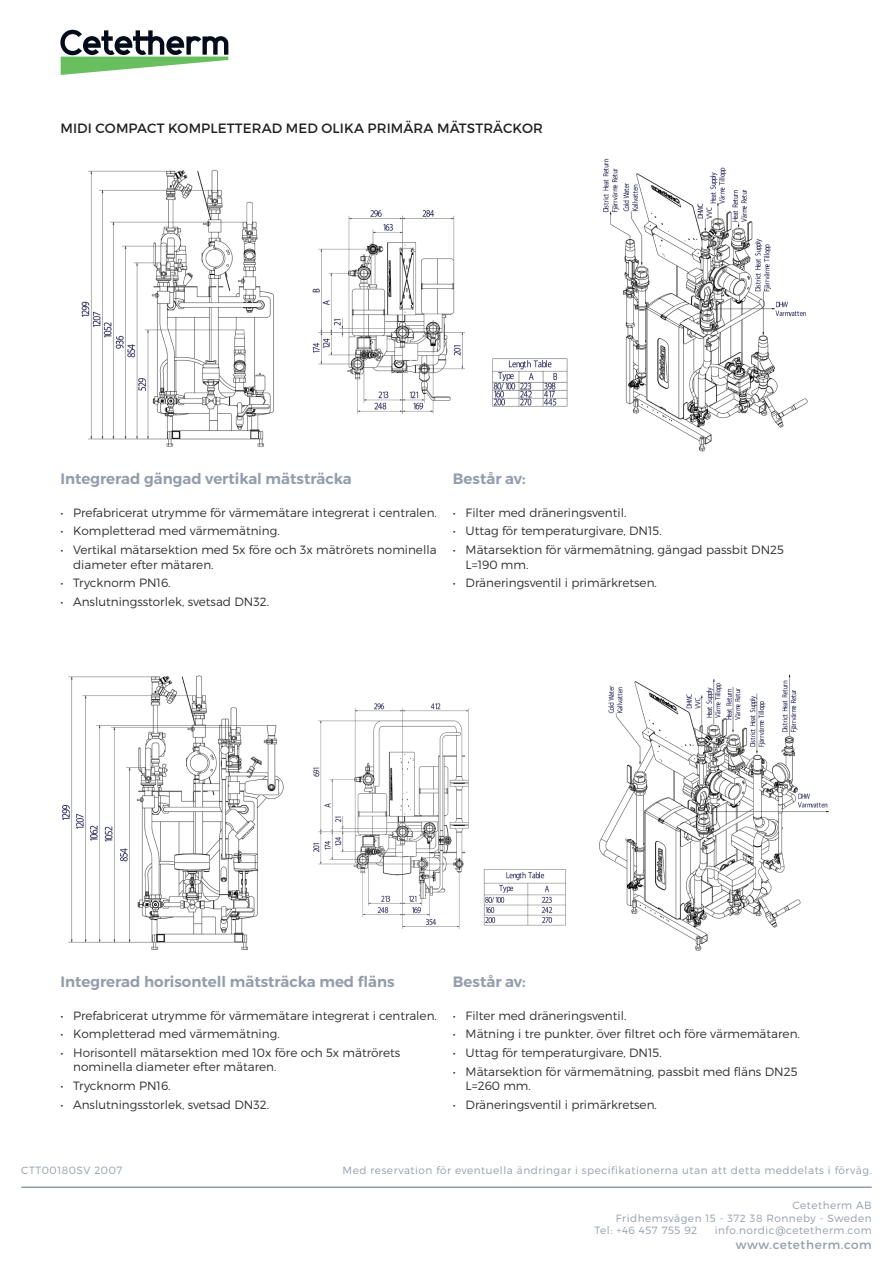
<style>
.page{position:relative;width:893px;height:1263px;background:#fff}
.page>*{position:absolute;margin:0;border:0;box-sizing:border-box;transform-origin:0 0}
.Leaflet_-_Product_in{font:600 15px "Montserrat";color:#939dac}
.Table_Title{font:13.5px "Montserrat";letter-spacing:.01em;color:#231f20}
.t1{font:300 12px/14.4px "Montserrat";color:#312f30}
.t2{font:12px "Montserrat";letter-spacing:.05em;color:#939dac}
.t3{font:300 10.5px "Montserrat";letter-spacing:.05em;color:#939dac}
</style>
<div class="page">
<svg style="left:60px;top:30px;width:168px;height:45px"></svg>
<hr style="left:21px;top:1186px;width:851px;height:2px;background:#939dac">
<img style="left:81px;top:169px;width:193px;height:278px">
<img style="left:312px;top:210px;width:256px;height:204px">
<img style="left:603px;top:158px;width:205px;height:294px">
<img style="left:62px;top:675px;width:222px;height:275px">
<img style="left:313px;top:703px;width:253px;height:225px">
<img style="left:599px;top:674px;width:229px;height:277px">
<p class="Table_Title" style="left:60px;top:120px;width:484px">MIDI COMPACT KOMPLETTERAD MED OLIKA PRIMÄRA MÄTSTRÄCKOR</p>
<p class="Leaflet_-_Product_in" style="left:60px;top:470px;width:293px">Integrerad gängad vertikal mätsträcka</p>
<p class="t1" style="left:60px;top:505px;width:378px">• Prefabricerat utrymme för värmemätare integrerat i centralen.</p>
<p class="t1" style="left:60px;top:524px;width:221px">• Kompletterad med värmemätning.</p>
<p class="t1" style="left:73px;top:542px;width:365px;text-indent:-13px">• Vertikal mätarsektion med 5x före och 3x mätrörets nominella diameter efter mätaren.</p>
<p class="t1" style="left:60px;top:575px;width:112px">• Trycknorm PN16.</p>
<p class="t1" style="left:60px;top:594px;width:210px">• Anslutningsstorlek, svetsad DN32.</p>
<p class="Leaflet_-_Product_in" style="left:453px;top:470px;width:74px">Består av:</p>
<p class="t1" style="left:453px;top:505px;width:175px">• Filter med dräneringsventil.</p>
<p class="t1" style="left:453px;top:524px;width:210px">• Uttag för temperaturgivare, DN15.</p>
<p class="t1" style="left:466px;top:542px;width:320px;text-indent:-13px">• Mätarsektion för värmemätning, gängad passbit DN25<br>L=190 mm.</p>
<p class="t1" style="left:453px;top:575px;width:206px">• Dräneringsventil i primärkretsen.</p>
<p class="Leaflet_-_Product_in" style="left:60px;top:972px;width:336px">Integrerad horisontell mätsträcka med fläns</p>
<p class="t1" style="left:60px;top:1008px;width:378px">• Prefabricerat utrymme för värmemätare integrerat i centralen.</p>
<p class="t1" style="left:60px;top:1026px;width:221px">• Kompletterad med värmemätning.</p>
<p class="t1" style="left:73px;top:1045px;width:329px;text-indent:-13px">• Horisontell mätarsektion med 10x före och 5x mätrörets nominella diameter efter mätaren.</p>
<p class="t1" style="left:60px;top:1078px;width:112px">• Trycknorm PN16.</p>
<p class="t1" style="left:60px;top:1097px;width:210px">• Anslutningsstorlek, svetsad DN32.</p>
<p class="Leaflet_-_Product_in" style="left:453px;top:972px;width:74px">Består av:</p>
<p class="t1" style="left:453px;top:1008px;width:175px">• Filter med dräneringsventil.</p>
<p class="t1" style="left:453px;top:1026px;width:349px">• Mätning i tre punkter, över filtret och före värmemätaren.</p>
<p class="t1" style="left:453px;top:1045px;width:210px">• Uttag för temperaturgivare, DN15.</p>
<p class="t1" style="left:466px;top:1064px;width:333px;text-indent:-13px">• Mätarsektion för värmemätning, passbit med fläns DN25<br>L=260 mm.</p>
<p class="t1" style="left:453px;top:1097px;width:206px">• Dräneringsventil i primärkretsen.</p>
<p class="t3" style="left:21px;top:1164px;width:102px">CTT00180SV 2007</p>
<p class="t3" style="left:343px;top:1164px;width:531px">Med reservation för eventuella ändringar i specifikationerna utan att detta meddelats i förväg.</p>
<p class="t3" style="left:792px;top:1199px;width:81px">Cetetherm AB</p>
<p class="t3" style="left:616px;top:1211px;width:257px">Fridhemsvägen 15 - 372 38 Ronneby - Sweden</p>
<p class="t3" style="left:595px;top:1224px;width:104px">Tel: +46 457 755 92</p>
<p class="t3" style="left:715px;top:1224px;width:158px">info.nordic@cetetherm.com</p>
<p class="t2" style="left:736px;top:1237px;width:137px">www.cetetherm.com</p>
</div>
